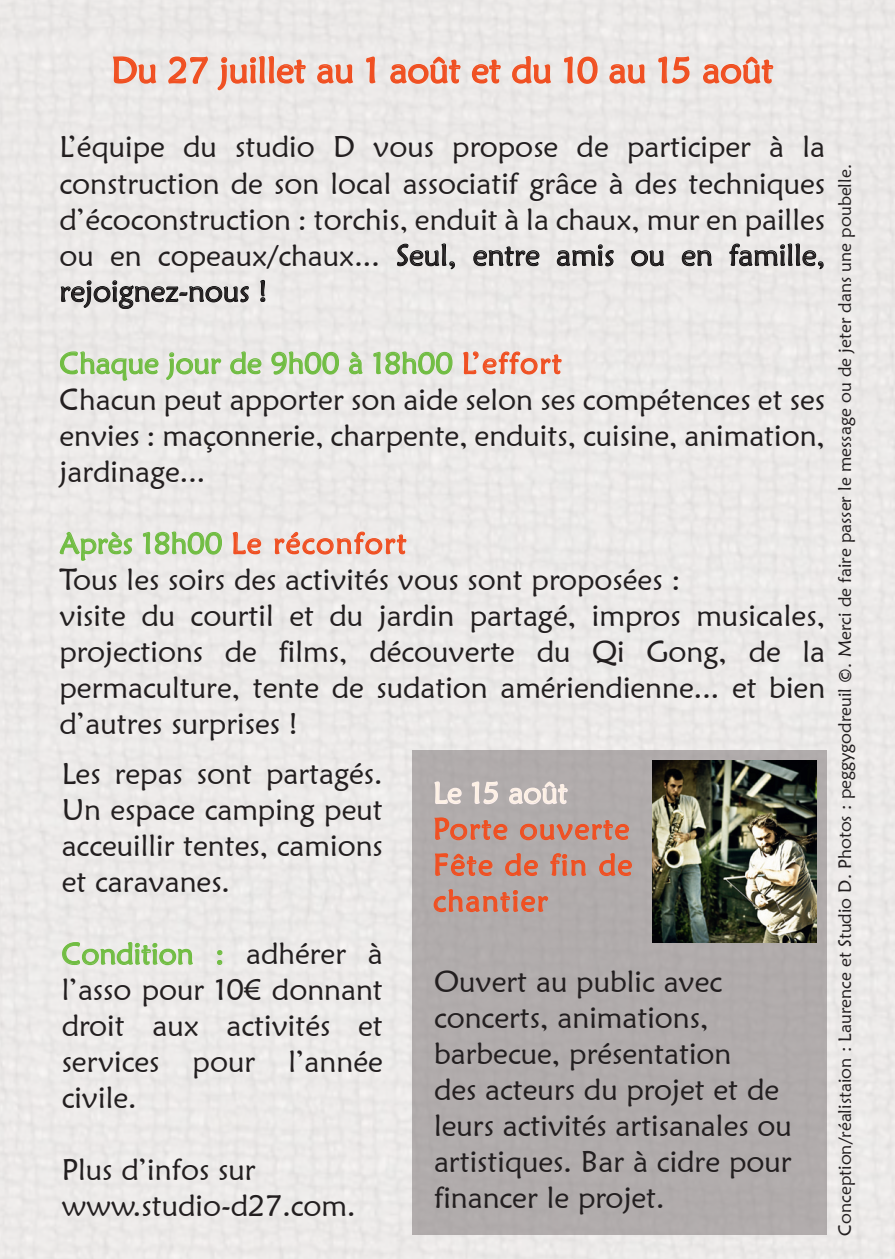
<style>
.page{position:relative;width:895px;height:1259px;background:#fff}
.page>*{position:absolute;margin:0;border:0;box-sizing:border-box;transform-origin:0 0}
.t1{font:36px "Maiandra GD";color:#f05022}
.t2{font:30px/36px "Maiandra GD";color:#231f20}
.t3{font:30px/36px "Maiandra GD";letter-spacing:.05em;color:#f05022;text-align:justify}
.t4{font:30px "Maiandra GD";color:#fef2e5}
.t5{font:18px "Maiandra GD";color:#231f20}
.s1{color:#71bd43}
.s2{color:#f05022}
</style>
<div class="page">
<div style="left:412px;top:750px;width:415px;height:484px;background:#b1abab"></div>
<svg style="left:112px;top:56px;width:45px;height:29px"></svg>
<svg style="left:167px;top:56px;width:42px;height:29px"></svg>
<svg style="left:216px;top:55px;width:90px;height:37px;background:#ebc5ba"></svg>
<svg style="left:316px;top:63px;width:38px;height:22px"></svg>
<svg style="left:365px;top:15px;width:11px;height:70px"></svg>
<svg style="left:389px;top:56px;width:72px;height:29px;background:#ecbdaf"></svg>
<svg style="left:471px;top:58px;width:30px;height:26px"></svg>
<svg style="left:511px;top:55px;width:41px;height:30px"></svg>
<svg style="left:563px;top:15px;width:35px;height:70px;background:#ebd6d0"></svg>
<svg style="left:608px;top:63px;width:38px;height:22px"></svg>
<svg style="left:657px;top:15px;width:33px;height:70px;background:#ebd7d0"></svg>
<svg style="left:702px;top:56px;width:72px;height:29px;background:#ecbdaf"></svg>
<svg style="left:396px;top:243px;width:59px;height:27px;background:#bebdbc"></svg>
<svg style="left:473px;top:246px;width:67px;height:21px"></svg>
<svg style="left:556px;top:244px;width:58px;height:23px"></svg>
<svg style="left:631px;top:250px;width:33px;height:17px"></svg>
<svg style="left:681px;top:250px;width:31px;height:17px"></svg>
<svg style="left:729px;top:243px;width:95px;height:27px;background:#bbbab9"></svg>
<svg style="left:60px;top:280px;width:189px;height:29px;background:#c1bfbe"></svg>
<svg style="left:260px;top:279px;width:6px;height:24px"></svg>
<svg style="left:59px;top:350px;width:100px;height:31px;background:#d1dfc5"></svg>
<svg style="left:165px;top:352px;width:57px;height:28px;background:#d2dfc6"></svg>
<svg style="left:230px;top:350px;width:32px;height:25px"></svg>
<svg style="left:271px;top:350px;width:69px;height:26px;background:#cadcbb"></svg>
<svg style="left:348px;top:351px;width:16px;height:24px"></svg>
<svg style="left:373px;top:319px;width:80px;height:56px;background:#dbe3d2"></svg>
<svg style="left:462px;top:299px;width:100px;height:115px;background:#ebe1de"></svg>
<svg style="left:59px;top:531px;width:74px;height:30px;background:#d1dfc4"></svg>
<svg style="left:142px;top:499px;width:81px;height:56px;background:#dce3d3"></svg>
<svg style="left:232px;top:479px;width:30px;height:115px;background:#ebe1dd"></svg>
<svg style="left:273px;top:530px;width:134px;height:25px;background:#ecc6bb"></svg>
<img style="left:652px;top:760px;width:164px;height:182px">
<svg style="left:433px;top:714px;width:199px;height:163px"></svg>
<svg style="left:433px;top:889px;width:116px;height:24px"></svg>
<svg style="left:61px;top:941px;width:133px;height:24px;background:#cddebf"></svg>
<svg style="left:216px;top:949px;width:7px;height:17px"></svg>
<p class="t1" style="left:111px;top:48px;width:663px">Du 27 juillet au 1 août et du 10 au 15 août</p>
<p class="t2" style="left:60px;top:129px;width:767px;text-align:justify">L’équipe du studio D vous propose de participer à la construction de son local associatif grâce à des techniques d’écoconstruction : torchis, enduit à la chaux, mur en pailles ou en copeaux/chaux... Seul, entre amis ou en famille, rejoignez-nous !</p>
<p class="t2" style="left:60px;top:345px;width:767px"><span class="s1">Chaque jour de 9h00 à 18h00</span> <span class="s2">L’effort<br></span>Chacun peut apporter son aide selon ses compétences et ses envies : maçonnerie, charpente, enduits, cuisine, animation, jardinage...</p>
<p class="t2" style="left:60px;top:525px;width:767px"><span class="s1">Après 18h00</span> <span class="s2">Le réconfort<br></span>Tous les soirs des activités vous sont proposées :<br>visite du courtil et du jardin partagé, impros musicales, projections de films, découverte du Qi Gong, de la permaculture, tente de sudation amériendienne... et bien d’autres surprises !</p>
<p class="t2" style="left:62px;top:755px;width:323px;text-align:justify">Les repas sont partagés.<br>Un espace camping peut acceuillir tentes, camions et caravanes.</p>
<p class="t2" style="left:62px;top:935px;width:323px;text-align:justify"><span class="s1">Condition :</span> adhérer à l’asso pour 10€ donnant droit aux activités et services pour l’année civile.</p>
<p class="t2" style="left:62px;top:1151px;width:295px">Plus d’infos sur www.studio-d27.com.</p>
<p class="t4" style="left:433px;top:774px;width:136px">Le 15 août</p>
<p class="t3" style="left:433px;top:810px;width:201px">Porte ouverte Fête de fin de chantier</p>
<p class="t2" style="left:434px;top:963px;width:359px">Ouvert au public avec concerts, animations, barbecue, présentation<br>des acteurs du projet et de leurs activités artisanales ou artistiques. Bar à cidre pour financer le projet.</p>
<p class="t5" style="left:834px;top:1235px;width:1072px;rotate:-90deg">Conception/réalistaion : Laurence et Studio D. Photos : peggygodreuil ©. Merci de faire passer le message ou de jeter dans une poubelle.</p>
</div>
